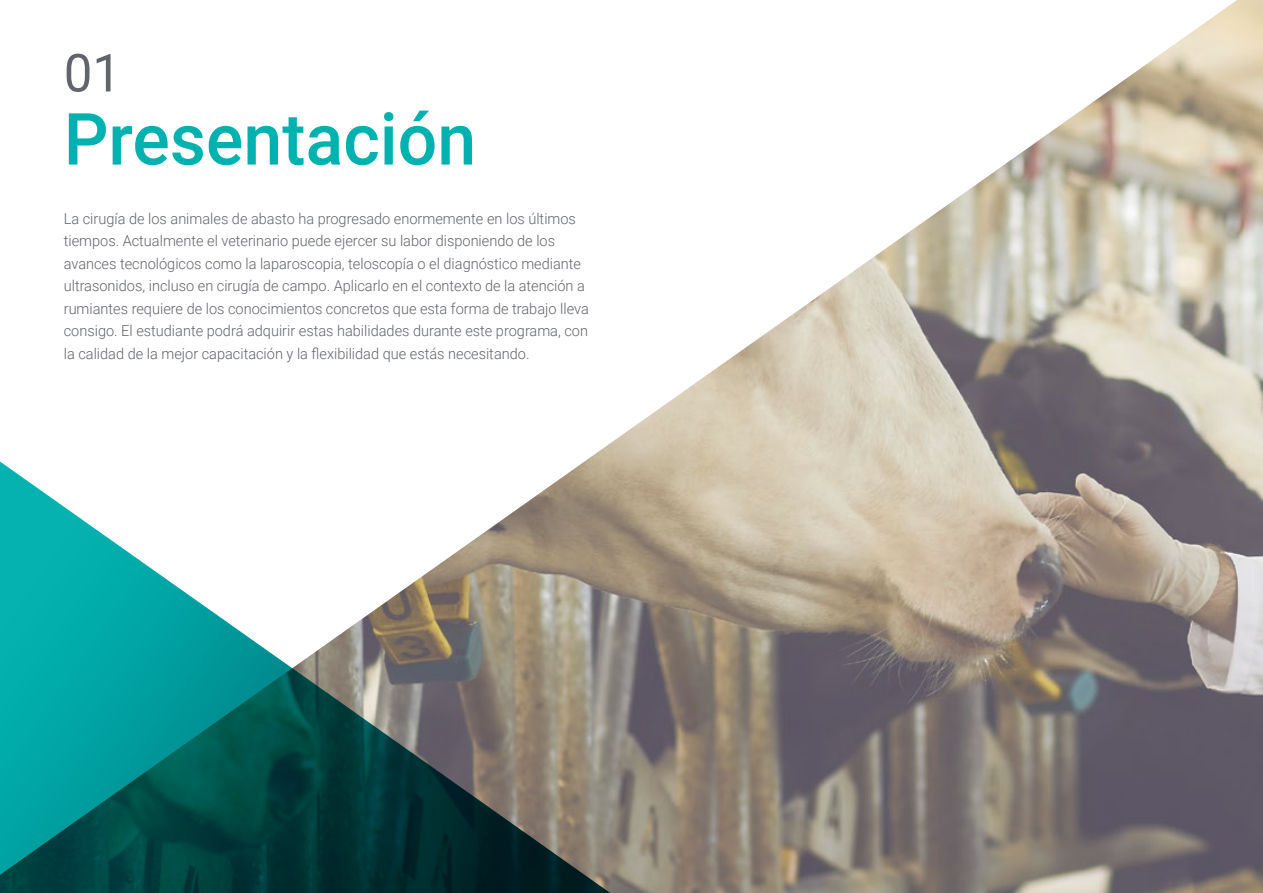
<style>
.page{position:relative;width:1263px;height:893px;background:#fff}
.page>*{position:absolute;margin:0;border:0;box-sizing:border-box;transform-origin:0 0}
.t1{font:500 72px "Roboto";color:#00b2af}
.t2{font:52.5px "Roboto";color:#61646a}
.t3{font:300 15px/22.5px "Roboto";color:#61646a}
</style>
<div class="page">
<img style="left:607px;top:0;width:656px;height:893px">
<svg style="left:0;top:446px;width:640px;height:447px"></svg>
<h2 class="t2" style="left:64px;top:36px;width:59px">01</h2>
<h1 class="t1" style="left:64px;top:89px;width:414px">Presentación</h1>
<p class="t3" style="left:64px;top:207px;width:526px">La cirugía de los animales de abasto ha progresado enormemente en los últimos tiempos. Actualmente el veterinario puede ejercer su labor disponiendo de los avances tecnológicos como la laparoscopia, teloscopía o el diagnóstico mediante ultrasonidos, incluso en cirugía de campo. Aplicarlo en el contexto de la atención a rumiantes requiere de los conocimientos concretos que esta forma de trabajo lleva consigo. El estudiante podrá adquirir estas habilidades durante este programa, con la calidad de la mejor capacitación y la flexibilidad que estás necesitando.</p>
</div>
